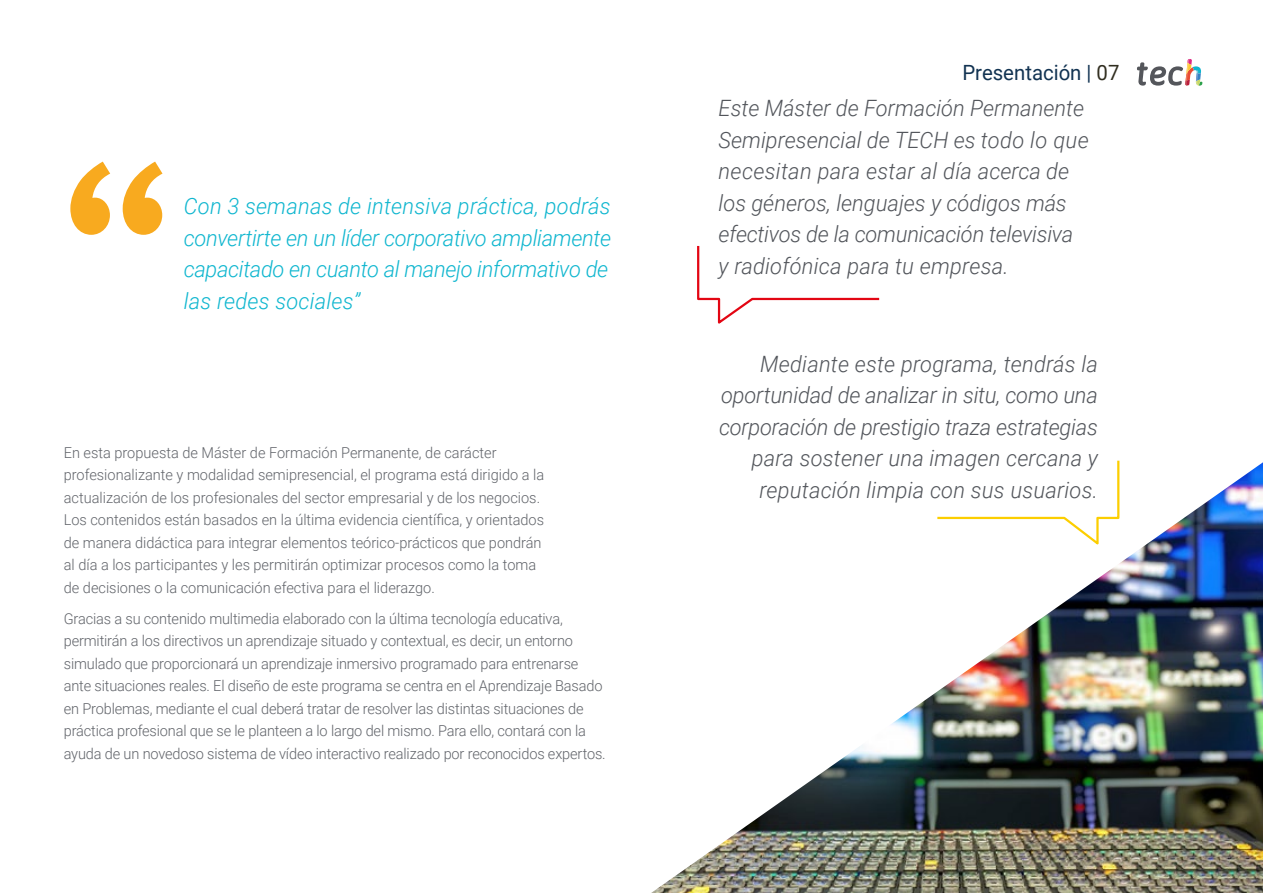
<style>
.page{position:relative;width:1263px;height:893px;background:#fff}
.page>*{position:absolute;margin:0;border:0;box-sizing:border-box;transform-origin:0 0}
.t1{font:italic 300 22.5px/31.5px "Roboto";color:#52555b}
.t2{font:italic 300 22.5px/31.5px "Roboto";letter-spacing:-.015em;color:#0fb6cf}
.t3{font:21px "Roboto";color:#123352}
.t4{font:300 15px/22.5px "Roboto";letter-spacing:-.01em;color:#61646a}
.s1{color:#312e20}
</style>
<div class="page">
<svg style="left:1137px;top:59px;width:65px;height:27px"></svg>
<svg style="left:70px;top:162px;width:92px;height:73px"></svg>
<img style="left:651px;top:462px;width:612px;height:431px">
<svg style="left:697px;top:245px;width:183px;height:79px"></svg>
<svg style="left:935px;top:460px;width:185px;height:88px"></svg>
<h1 class="t2" style="left:184px;top:189px;width:429px">Con 3 semanas de intensiva práctica, podrás convertirte en un líder corporativo ampliamente capacitado en cuanto al manejo informativo de las redes sociales”</h1>
<p class="t4" style="left:64px;top:441px;width:482px">En esta propuesta de Máster de Formación Permanente, de carácter profesionalizante y modalidad semipresencial, el programa está dirigido a la actualización de los profesionales del sector empresarial y de los negocios.<br>Los contenidos están basados en la última evidencia científica, y orientados de manera didáctica para integrar elementos teórico-prácticos que pondrán al día a los participantes y les permitirán optimizar procesos como la toma de decisiones o la comunicación efectiva para el liderazgo.</p>
<p class="t4" style="left:64px;top:607px;width:543px">Gracias a su contenido multimedia elaborado con la última tecnología educativa, permitirán a los directivos un aprendizaje situado y contextual, es decir, un entorno simulado que proporcionará un aprendizaje inmersivo programado para entrenarse ante situaciones reales. El diseño de este programa se centra en el Aprendizaje Basado en Problemas, mediante el cual deberá tratar de resolver las distintas situaciones de práctica profesional que se le planteen a lo largo del mismo. Para ello, contará con la ayuda de un novedoso sistema de vídeo interactivo realizado por reconocidos expertos.</p>
<h2 class="t3" style="left:962px;top:57px;width:159px">Presentación | <span class="s1">07</span></h2>
<h1 class="t1" style="left:718px;top:92px;width:372px">Este Máster de Formación Permanente Semipresencial de TECH es todo lo que necesitan para estar al día acerca de los géneros, lenguajes y códigos más efectivos de la comunicación televisiva y radiofónica para tu empresa.</h1>
<h1 class="t1" style="left:719px;top:347px;width:380px;text-align:right">Mediante este programa, tendrás la oportunidad de analizar in situ, como una corporación de prestigio traza estrategias para sostener una imagen cercana y reputación limpia con sus usuarios.</h1>
</div>
